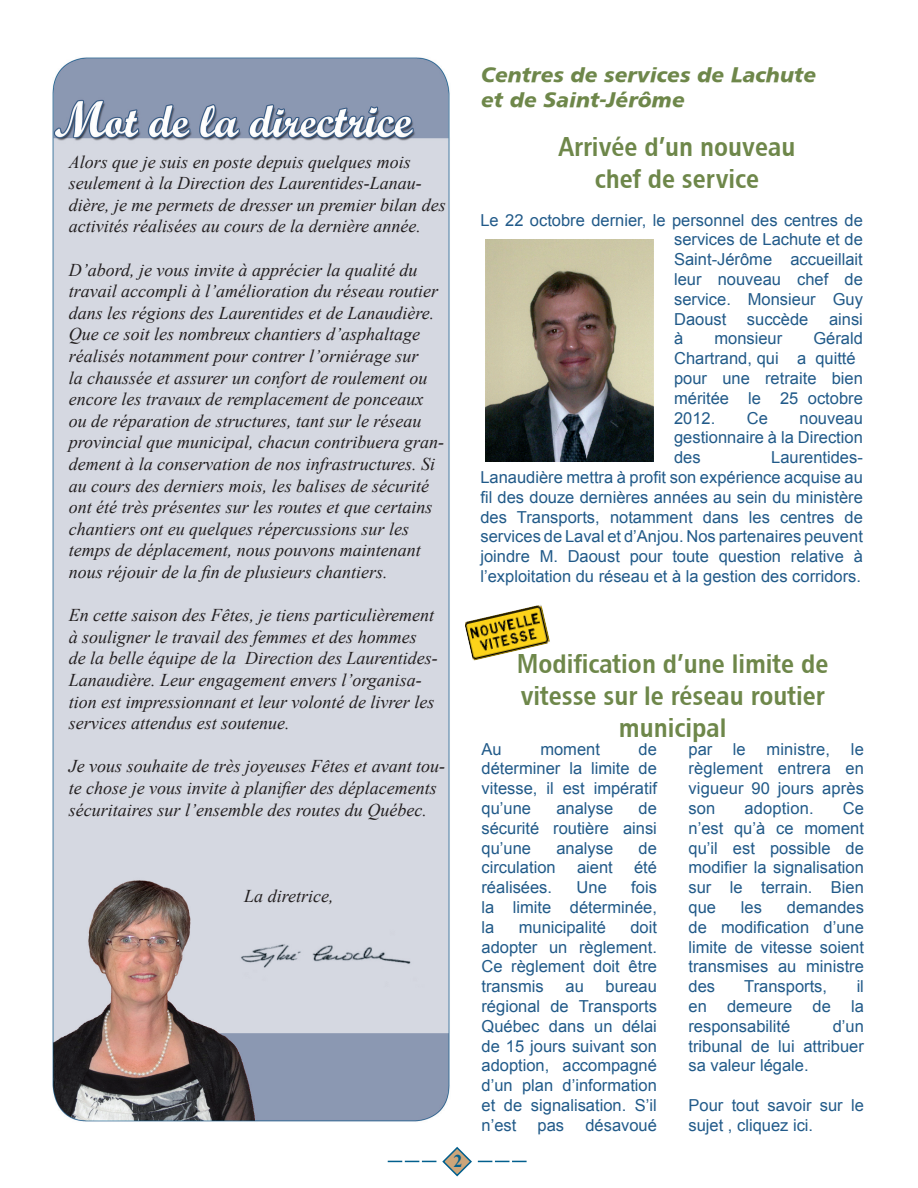
<style>
.page{position:relative;width:918px;height:1188px;background:#fff}
.page>*{position:absolute;margin:0;border:0;box-sizing:border-box;transform-origin:0 0}
.t1{font:27px/32.4px "Chaloult Cond Demi Gras Normal";color:#6e874a;text-align:center}
.t2{font:21px/25.2px "Chaloult Gras Italique Normal";color:#6e874a}
.t3{font:italic 18px/21.6px "Times New Roman";color:#231f20}
.t4{font:700 18px "Times New Roman";color:#015f8d}
.t5{font:16.5px/19.8px "Arial";color:#215a89;text-align:justify}
</style>
<div class="page">
<svg style="left:388px;top:1146px;width:139px;height:31px"></svg>
<img style="left:465px;top:605px;width:85px;height:56px">
<img style="left:485px;top:240px;width:169px;height:221px">
<img style="left:52px;top:57px;width:398px;height:1065px">
<p class="t3" style="left:69px;top:150px;width:378px">Alors que je suis en poste depuis quelques mois seulement à la Direction des Laurentides-Lanau&shy;dière, je me permets de dresser un premier bilan des activités réalisées au cours de la dernière année.</p>
<p class="t3" style="left:69px;top:258px;width:377px">D’abord, je vous invite à apprécier la qualité du travail accompli à l’amélioration du réseau routier dans les régions des Laurentides et de Lanaudière.<br>Que ce soit les nombreux chantiers d’asphaltage réalisés notamment pour contrer l’orniérage sur<br>la chaussée et assurer un confort de roulement ou encore les travaux de remplacement de ponceaux ou de réparation de structures, tant sur le réseau provincial que municipal, chacun contribuera gran&shy;dement à la conservation de nos infrastructures. Si au cours des derniers mois, les balises de sécurité ont été très présentes sur les routes et que certains chantiers ont eu quelques répercussions sur les temps de déplacement, nous pouvons maintenant nous réjouir de la fin de plusieurs chantiers.</p>
<p class="t3" style="left:69px;top:604px;width:371px">En cette saison des Fêtes, je tiens particulièrement à souligner le travail des femmes et des hommes de la belle équipe de la Direction des Laurentides-Lanaudière. Leur engagement envers l’organisa&shy;tion est impressionnant et leur volonté de livrer les services attendus est soutenue.</p>
<p class="t3" style="left:69px;top:755px;width:378px">Je vous souhaite de très joyeuses Fêtes et avant tou&shy;te chose je vous invite à planifier des déplacements sécuritaires sur l’ensemble des routes du Québec.</p>
<p class="t3" style="left:244px;top:885px;width:91px">La diretrice,</p>
<p class="t4" style="left:453px;top:1148px;width:10px">2</p>
<p class="t2" style="left:482px;top:61px;width:337px">Centres de services de Lachute et de Saint-Jérôme</p>
<h1 class="t1" style="left:559px;top:130px;width:238px">Arrivée d’un nouveau chef de service</h1>
<p class="t5" style="left:674px;top:210px;width:190px;text-indent:-194px">Le 22 octobre dernier, le personnel des centres de services de Lachute et de Saint-Jérôme accueillait leur nouveau chef de service. Monsieur Guy Daoust succède ainsi à</p>
<p class="t5" style="left:674px;top:329px;width:190px;text-align:left;text-indent:139px">Gérald<br>Chartrand, qui a quitté pour une retraite bien méritée le 25 octobre<br>2012.</p>
<p class="t5" style="left:714px;top:329px;width:69px">monsieur</p>
<p class="t5" style="left:747px;top:408px;width:23px">Ce</p>
<p class="t5" style="left:674px;top:408px;width:190px;text-indent:125px">nouveau gestionnaire à la Direction des</p>
<p class="t5" style="left:480px;top:448px;width:384px;text-indent:291px">Laurentides-Lanaudière mettra à profit son expérience acquise au fil des douze dernières années au sein du ministère des Transports, notamment dans les centres de services de Laval et d’Anjou. Nos partenaires peuvent joindre M. Daoust pour toute question relative à l’exploitation du réseau et à la gestion des corridors.</p>
<h1 class="t1" style="left:517px;top:646px;width:313px">Modification d’une limite de vitesse sur le réseau routier municipal</h1>
<p class="t5" style="left:482px;top:739px;width:22px">Au</p>
<p class="t5" style="left:540px;top:739px;width:61px">moment</p>
<p class="t5" style="left:482px;top:739px;width:177px;text-indent:157px">de déterminer la limite de vitesse, il est impératif qu’une</p>
<p class="t5" style="left:688px;top:739px;width:177px;text-indent:162px">le règlement entrera en vigueur 90 jours après son</p>
<p class="t5" style="left:688px;top:739px;width:59px">par le</p>
<p class="t5" style="left:767px;top:739px;width:65px">ministre,</p>
<p class="t5" style="left:688px;top:798px;width:177px;text-indent:154px">Ce n’est qu’à ce moment qu’il est possible de modifier la signalisation sur le terrain. Bien que</p>
<p class="t5" style="left:482px;top:798px;width:177px;text-indent:157px">de sécurité routière ainsi qu’une</p>
<p class="t5" style="left:556px;top:798px;width:58px">analyse</p>
<p class="t5" style="left:745px;top:798px;width:71px">adoption.</p>
<p class="t5" style="left:556px;top:838px;width:58px">analyse</p>
<p class="t5" style="left:639px;top:838px;width:20px">de</p>
<p class="t5" style="left:482px;top:858px;width:76px">circulation</p>
<p class="t5" style="left:577px;top:858px;width:37px">aient</p>
<p class="t5" style="left:634px;top:858px;width:24px">été</p>
<p class="t5" style="left:482px;top:878px;width:72px">réalisées.</p>
<p class="t5" style="left:577px;top:878px;width:32px">Une</p>
<p class="t5" style="left:482px;top:878px;width:177px;text-indent:150px">fois la limite déterminée, la</p>
<p class="t5" style="left:688px;top:897px;width:177px;text-indent:98px">demandes de modification d’une limite de vitesse soient transmises au ministre des</p>
<p class="t5" style="left:741px;top:897px;width:23px">les</p>
<p class="t5" style="left:519px;top:917px;width:89px">municipalité</p>
<p class="t5" style="left:482px;top:917px;width:177px;text-indent:149px">doit adopter un règlement.<br>Ce règlement doit être transmis</p>
<p class="t5" style="left:482px;top:977px;width:177px;text-indent:124px">bureau régional de Transports Québec dans un délai de 15 jours suivant son adoption, accompagné d’un plan d’information et de signalisation. S’il n’est</p>
<p class="t5" style="left:688px;top:977px;width:177px;text-indent:168px">il en demeure de la responsabilité</p>
<p class="t5" style="left:744px;top:977px;width:84px">Transports,</p>
<p class="t5" style="left:566px;top:977px;width:20px">au</p>
<p class="t5" style="left:688px;top:1016px;width:177px;text-indent:144px">d’un tribunal de lui attribuer sa valeur légale.</p>
<p class="t5" style="left:688px;top:1095px;width:177px">Pour tout savoir sur le sujet , cliquez ici.</p>
<p class="t5" style="left:538px;top:1115px;width:28px">pas</p>
<p class="t5" style="left:585px;top:1115px;width:73px">désavoué</p>
</div>
